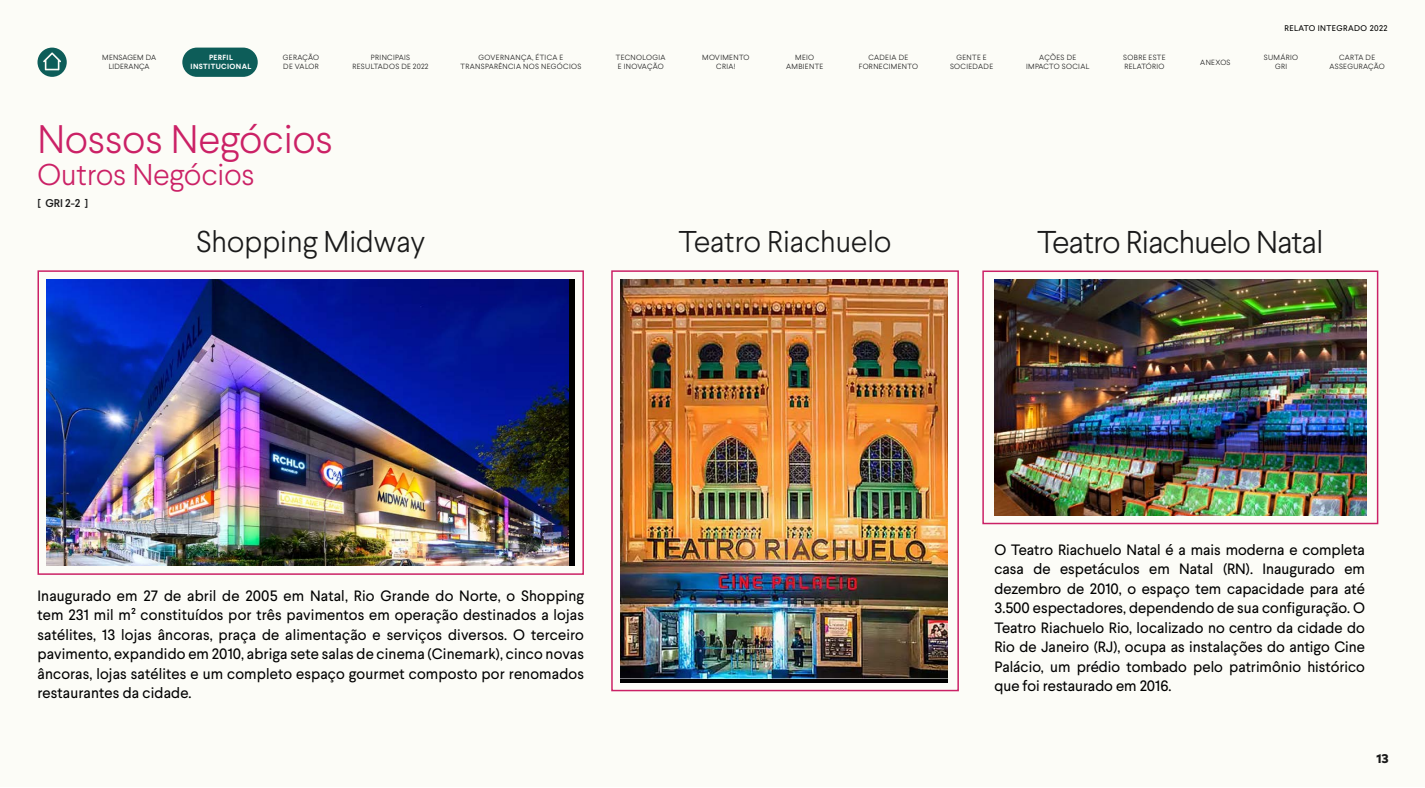
<style>
.page{position:relative;width:1425px;height:788px;background:#fff}
.page>*{position:absolute;margin:0;border:0;box-sizing:border-box;transform-origin:0 0}
.t1{font:300 39.75px "Larsseit";color:#cb2166}
.t2{font:300 31.5px "Larsseit";letter-spacing:-.02em;color:#1a1a1a}
.t3{font:300 30px "Larsseit";color:#1a1a1a}
.t4{font:300 30px "Larsseit";color:#cb2166}
.t5{font:15px/19.5px "Larsseit";color:#000;text-align:justify}
.t6{font:800 12.6px "Mark Pro";color:#1a1a1a}
.t7{font:500 11.25px "Larsseit";color:#1a1a1a}
.t8{font:8.25px "Larsseit";letter-spacing:.05em;color:#000}
.t9{font:300 7.5px/9px "Larsseit";letter-spacing:.05em;color:#1a1a1a;text-align:center}
.t10{font:700 7.5px/9px "Larsseit";letter-spacing:.05em;color:#fff;text-align:center}
.t11{font:300 7.5px/9px "Larsseit";letter-spacing:.03em;color:#1a1a1a;text-align:center}
</style>
<div class="page">
<div style="left:1px;top:1px;width:1424px;height:786px;background:#fcfcf7"></div>
<img style="left:620px;top:279px;width:328px;height:399px">
<div style="left:611px;top:270px;width:348px;height:421px;border:2px solid #cb2166"></div>
<img style="left:47px;top:279px;width:522px;height:286px">
<div style="left:38px;top:270px;width:546px;height:304px;border:2px solid #cb2166"></div>
<div style="left:182px;top:48px;width:76px;height:29px;background:#0d5d59;border-radius:15px"></div>
<svg style="left:38px;top:48px;width:29px;height:29px"></svg>
<img style="left:994px;top:280px;width:372px;height:235px">
<div style="left:982px;top:270px;width:396px;height:254px;border:2px solid #cb2166"></div>
<p class="t11" style="left:102px;top:53px;width:55px">MENSAGEM DA<br>LIDERANÇA</p>
<p class="t8" style="left:1285px;top:23px;width:104px">RELATO INTEGRADO 2022</p>
<p class="t10" style="left:191px;top:53px;width:62px">PERFIL<br>INSTITUCIONAL</p>
<p class="t9" style="left:352px;top:53px;width:78px">PRINCIPAIS<br>RESULTADOS DE 2022</p>
<p class="t9" style="left:461px;top:53px;width:122px">GOVERNANÇA, ÉTICA E<br>TRANSPARÊNCIA NOS NEGÓCIOS</p>
<p class="t9" style="left:616px;top:53px;width:51px;text-align:left">TECNOLOGIA<br>E INOVAÇÃO</p>
<p class="t9" style="left:702px;top:53px;width:49px">MOVIMENTO<br>CRIA!</p>
<p class="t9" style="left:786px;top:53px;width:39px">MEIO<br>AMBIENTE</p>
<p class="t9" style="left:859px;top:53px;width:61px">CADEIA DE<br>FORNECIMENTO</p>
<p class="t9" style="left:950px;top:53px;width:45px">GENTE E<br>SOCIEDADE</p>
<p class="t9" style="left:1026px;top:53px;width:65px">AÇÕES DE<br>IMPACTO SOCIAL</p>
<p class="t9" style="left:1123px;top:53px;width:44px;text-align:left">SOBRE ESTE<br>RELATÓRIO</p>
<p class="t9" style="left:1264px;top:53px;width:36px">SUMÁRIO<br>GRI</p>
<p class="t9" style="left:283px;top:53px;width:38px;text-align:left">GERAÇÃO<br>DE VALOR</p>
<p class="t9" style="left:1200px;top:58px;width:32px">ANEXOS</p>
<p class="t9" style="left:1330px;top:53px;width:57px">CARTA DE<br>ASSEGURAÇÃO</p>
<h1 class="t1" style="left:38px;top:113px;width:297px">Nossos Negócios</h1>
<h3 class="t4" style="left:38px;top:155px;width:219px">Outros Negócios</h3>
<p class="t7" style="left:38px;top:196px;width:52px">[ GRI 2-2 ]</p>
<h3 class="t3" style="left:196px;top:222px;width:231px">Shopping Midway</h3>
<h3 class="t3" style="left:679px;top:222px;width:214px">Teatro Riachuelo</h3>
<h2 class="t2" style="left:1037px;top:222px;width:287px">Teatro Riachuelo Natal</h2>
<p class="t5" style="left:38px;top:585px;width:548px">Inaugurado em 27 de abril de 2005 em Natal, Rio Grande do Norte, o Shopping tem 231 mil m² constituídos por três pavimentos em operação destinados a lojas satélites, 13 lojas âncoras, praça de alimentação e serviços diversos. O terceiro pavimento, expandido em 2010, abriga sete salas de cinema (Cinemark), cinco novas âncoras, lojas satélites e um completo espaço gourmet composto por renomados restaurantes da cidade.</p>
<p class="t5" style="left:994px;top:539px;width:372px">O Teatro Riachuelo Natal é a mais moderna e completa casa de espetáculos em Natal (RN). Inaugurado em dezembro de 2010, o espaço tem capacidade para até 3.500 espectadores, dependendo de sua configuração. O Teatro Riachuelo Rio, localizado no centro da cidade do Rio de Janeiro (RJ), ocupa as instalações do antigo Cine Palácio, um prédio tombado pelo patrimônio histórico que foi restaurado em 2016.</p>
<p class="t6" style="left:1376px;top:748px;width:14px">13</p>
</div>
